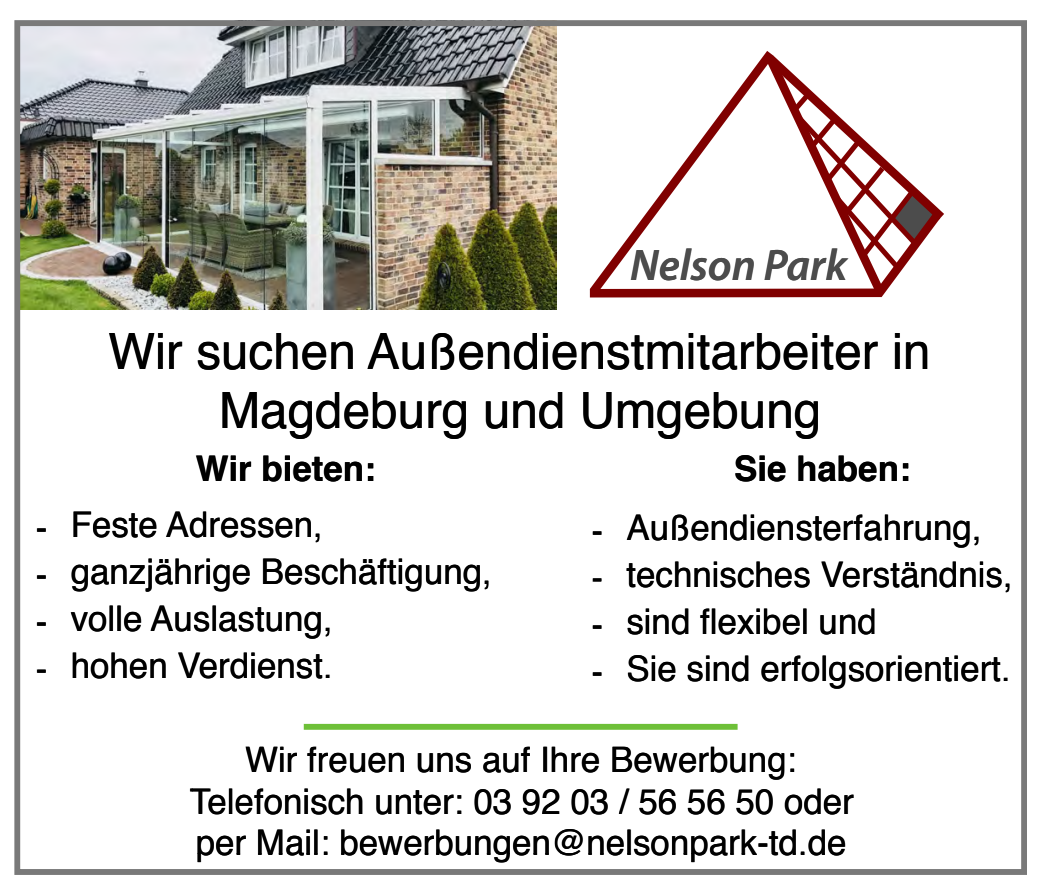
<style>
.page{position:relative;width:1042px;height:893px;background:#fff}
.page>*{position:absolute;margin:0;border:0;box-sizing:border-box;transform-origin:0 0}
.t1{font:50.05px "Helvetica+KANRGT";color:#000}
.t2{font:44.45px "Myriad Pro Semibold It+THNIOF";color:#4c4c4c}
.t3{font:35.35px "Helvetica+KANRGT";color:#000}
.t4{font:35.35px "Helvetica Bold+FHYOAZ";color:#000}
</style>
<div class="page">
<svg style="left:589px;top:63px;width:169px;height:235px"></svg>
<svg style="left:758px;top:51px;width:186px;height:247px"></svg>
<img style="left:21px;top:27px;width:535px;height:282px">
<div style="left:304px;top:724px;width:433px;height:6px;background:#6ec038"></div>
<div style="left:14px;top:20px;width:1013px;height:855px;border:6px solid #797979"></div>
<p class="t2" style="left:630px;top:248px;width:219px">Nelson Park</p>
<h1 class="t1" style="left:108px;top:330px;width:823px">Wir suchen Außendienstmitarbeiter in</h1>
<h1 class="t1" style="left:219px;top:389px;width:604px">Magdeburg und Umgebung</h1>
<p class="t4" style="left:196px;top:454px;width:182px">Wir bieten:</p>
<p class="t3" style="left:36px;top:509px;width:289px">- Feste Adressen,</p>
<p class="t3" style="left:36px;top:557px;width:458px">- ganzjährige Beschäftigung,</p>
<p class="t3" style="left:36px;top:604px;width:298px">- volle Auslastung,</p>
<p class="t3" style="left:36px;top:651px;width:298px">- hohen Verdienst.</p>
<p class="t4" style="left:734px;top:454px;width:178px">Sie haben:</p>
<p class="t3" style="left:591px;top:512px;width:392px">- Außendiensterfahrung,</p>
<p class="t3" style="left:591px;top:560px;width:423px">- technisches Verständnis,</p>
<p class="t3" style="left:591px;top:607px;width:287px">- sind flexibel und</p>
<p class="t3" style="left:591px;top:654px;width:421px">- Sie sind erfolgsorientiert.</p>
<p class="t3" style="left:245px;top:745px;width:553px">Wir freuen uns auf Ihre Bewerbung:</p>
<p class="t3" style="left:190px;top:786px;width:665px">Telefonisch unter: 03 92 03 / 56 56 50 oder</p>
<p class="t3" style="left:757px;top:828px;width:13px">-</p>
<p class="t3" style="left:196px;top:828px;width:652px">per Mail: bewerbungen@nelsonpark td.de</p>
</div>
